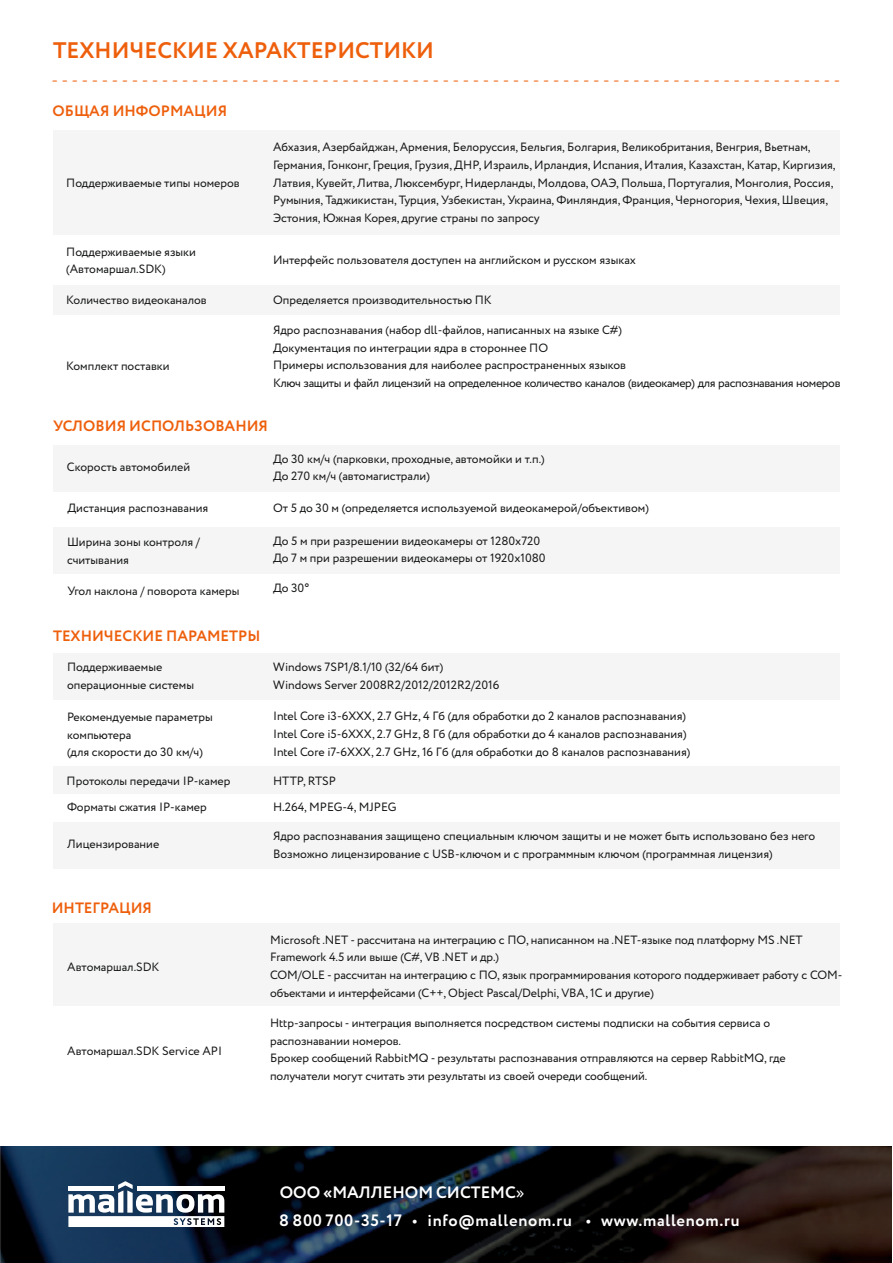
<style>
.page{position:relative;width:893px;height:1263px;background:#fff}
.page>*{position:absolute;margin:0;border:0;box-sizing:border-box;transform-origin:0 0}
.t1{font:700 22.5px "Circe";color:#ee5f0c}
.t2{font:700 16.5px/27.2px "Circe";letter-spacing:.04em;color:#fff}
.t3{font:700 15px "Circe";color:#ee5f0c}
.t4{font:12px/17.7px "Circe";color:#151616}
.t5{font:12px "Circe";letter-spacing:-.03em;color:#151616}
.s1{font-weight:400}
</style>
<div class="page">
<div style="left:53px;top:445px;width:787px;height:47px;background:#f5f5f5"></div>
<div style="left:53px;top:527px;width:787px;height:47px;background:#f5f5f5"></div>
<svg style="left:53px;top:80px;width:787px;height:2px"></svg>
<img style="left:0;top:1146px;width:892px;height:117px">
<svg style="left:68px;top:1181px;width:156px;height:46px"></svg>
<div style="left:68px;top:1186px;width:46px;height:5px;background:#fff"></div>
<div style="left:137px;top:1186px;width:87px;height:5px;background:#fff"></div>
<div style="left:53px;top:130px;width:787px;height:105px;background:#f5f5f5"></div>
<div style="left:53px;top:285px;width:787px;height:30px;background:#f5f5f5"></div>
<div style="left:53px;top:653px;width:787px;height:47px;background:#f5f5f5"></div>
<div style="left:53px;top:766px;width:787px;height:27px;background:#f5f5f5"></div>
<div style="left:53px;top:822px;width:786px;height:46px;background:#f5f5f5"></div>
<div style="left:53px;top:923px;width:787px;height:83px;background:#f5f5f5"></div>
<h1 class="t1" style="left:53px;top:35px;width:382px">ТЕХНИЧЕСКИЕ ХАРАКТЕРИСТИКИ</h1>
<p class="t3" style="left:53px;top:101px;width:176px">ОБЩАЯ ИНФОРМАЦИЯ</p>
<p class="t4" style="left:66px;top:175px;width:175px">Поддерживаемые типы номеров</p>
<p class="t4" style="left:273px;top:139px;width:564px">Абхазия, Азербайджан, Армения, Белоруссия, Бельгия, Болгария, Великобритания, Венгрия, Вьетнам, Германия, Гонконг, Греция, Грузия, ДНР, Израиль, Ирландия, Испания, Италия, Казахстан, Катар, Киргизия, Латвия, Кувейт, Литва, Люксембург, Нидерланды, Молдова, ОАЭ, Польша, Португалия, Монголия, Россия, Румыния, Таджикистан, Турция, Узбекистан, Украина, Финляндия, Франция, Черногория, Чехия, Швеция, Эстония, Южная Корея, другие страны по запросу</p>
<p class="t4" style="left:66px;top:243px;width:131px">Поддерживаемые языки (Автомаршал.SDK)</p>
<p class="t4" style="left:273px;top:252px;width:364px">Интерфейс пользователя доступен на английском и русском языках</p>
<p class="t4" style="left:66px;top:292px;width:142px">Количество видеоканалов</p>
<p class="t4" style="left:273px;top:291px;width:220px">Определяется производительностью ПК</p>
<p class="t4" style="left:66px;top:358px;width:105px">Комплект поставки</p>
<p class="t4" style="left:273px;top:322px;width:350px">Ядро распознавания (набор dll-файлов, написанных на языке C#)</p>
<p class="t4" style="left:273px;top:357px;width:355px">Примеры использования для наиболее распространенных языков</p>
<p class="t4" style="left:273px;top:339px;width:277px">Документация по интеграции ядра в стороннее ПО</p>
<p class="t5" style="left:273px;top:375px;width:569px">Ключ защиты и файл лицензий на определенное количество каналов (видеокамер) для распознавания номеров</p>
<p class="t3" style="left:53px;top:416px;width:217px">УСЛОВИЯ ИСПОЛЬЗОВАНИЯ</p>
<p class="t4" style="left:67px;top:459px;width:125px">Скорость автомобилей</p>
<p class="t4" style="left:273px;top:450px;width:273px">До 30 км/ч (парковки, проходные, автомойки и т.п.)<br>До 270 км/ч (автомагистрали)</p>
<p class="t4" style="left:67px;top:500px;width:142px">Дистанция распознавания</p>
<p class="t4" style="left:273px;top:500px;width:377px">От 5 до 30 м (определяется используемой видеокамерой/объективом)</p>
<p class="t4" style="left:67px;top:534px;width:134px">Ширина зоны контроля / считывания</p>
<p class="t4" style="left:273px;top:532px;width:274px">До 5 м при разрешении видеокамеры от 1280x720<br>До 7 м при разрешении видеокамеры от 1920х1080</p>
<p class="t4" style="left:67px;top:583px;width:174px">Угол наклона / поворота камеры</p>
<p class="t4" style="left:273px;top:580px;width:38px">До 30°</p>
<p class="t3" style="left:53px;top:625px;width:209px">ТЕХНИЧЕСКИЕ ПАРАМЕТРЫ</p>
<p class="t4" style="left:67px;top:659px;width:129px">Поддерживаемые операционные системы</p>
<p class="t4" style="left:273px;top:659px;width:228px">Windows 7SP1/8.1/10 (32/64 бит)<br>Windows Server 2008R2/2012/2012R2/2016</p>
<p class="t4" style="left:67px;top:709px;width:147px">Рекомендуемые параметры компьютера<br>(для скорости до 30 км/ч)</p>
<p class="t4" style="left:273px;top:708px;width:419px">Intel Core i3-6XXX, 2.7 GHz, 4 Гб (для обработки до 2 каналов распознавания)<br>Intel Core i5-6XXX, 2.7 GHz, 8 Гб (для обработки до 4 каналов распознавания)<br>Intel Core i7-6XXX, 2.7 GHz, 16 Гб (для обработки до 8 каналов распознавания)</p>
<p class="t4" style="left:67px;top:772px;width:165px">Протоколы передачи IP-камер</p>
<p class="t4" style="left:273px;top:768px;width:125px;line-height:26px">HTTP, RTSP<br>H.264, MPEG-4, MJPEG</p>
<p class="t4" style="left:67px;top:836px;width:94px">Лицензирование</p>
<p class="t4" style="left:273px;top:828px;width:544px">Ядро распознавания защищено специальным ключом защиты и не может быть использовано без него<br>Возможно лицензирование с USB-ключом и с программным ключом (программная лицензия)</p>
<p class="t4" style="left:67px;top:799px;width:141px">Форматы сжатия IP-камер</p>
<p class="t3" style="left:52px;top:897px;width:102px">ИНТЕГРАЦИЯ</p>
<p class="t4" style="left:67px;top:959px;width:94px">Автомаршал.SDK</p>
<p class="t4" style="left:67px;top:1042px;width:156px">Автомаршал.SDK Service API</p>
<p class="t4" style="left:270px;top:931px;width:574px">Microsoft .NET - рассчитана на интеграцию с ПО, написанном на .NET-языке под платформу MS .NET Framework 4.5 или выше (C#, VB .NET и др.)<br>COM/OLE - рассчитан на интеграцию с ПО, язык программирования которого поддерживает работу с COM&shy;объектами и интерфейсами (C++, Object Pascal/Delphi, VBA, 1C и другие)</p>
<p class="t4" style="left:270px;top:1015px;width:501px">Http-запросы - интеграция выполняется посредством системы подписки на события сервиса о распознавании номеров.</p>
<p class="t4" style="left:270px;top:1050px;width:517px">Брокер сообщений RabbitMQ - результаты распознавания отправляются на сервер RabbitMQ, где получатели могут считать эти результаты из своей очереди сообщений.</p>
<h2 class="t2" style="left:279px;top:1180px;width:462px">ООО «МАЛЛЕНОМ СИСТЕМС<span class="s1">»<br></span>8 800 700-35-17 • info@mallenom.ru • www.mallenom.ru</h2>
</div>
